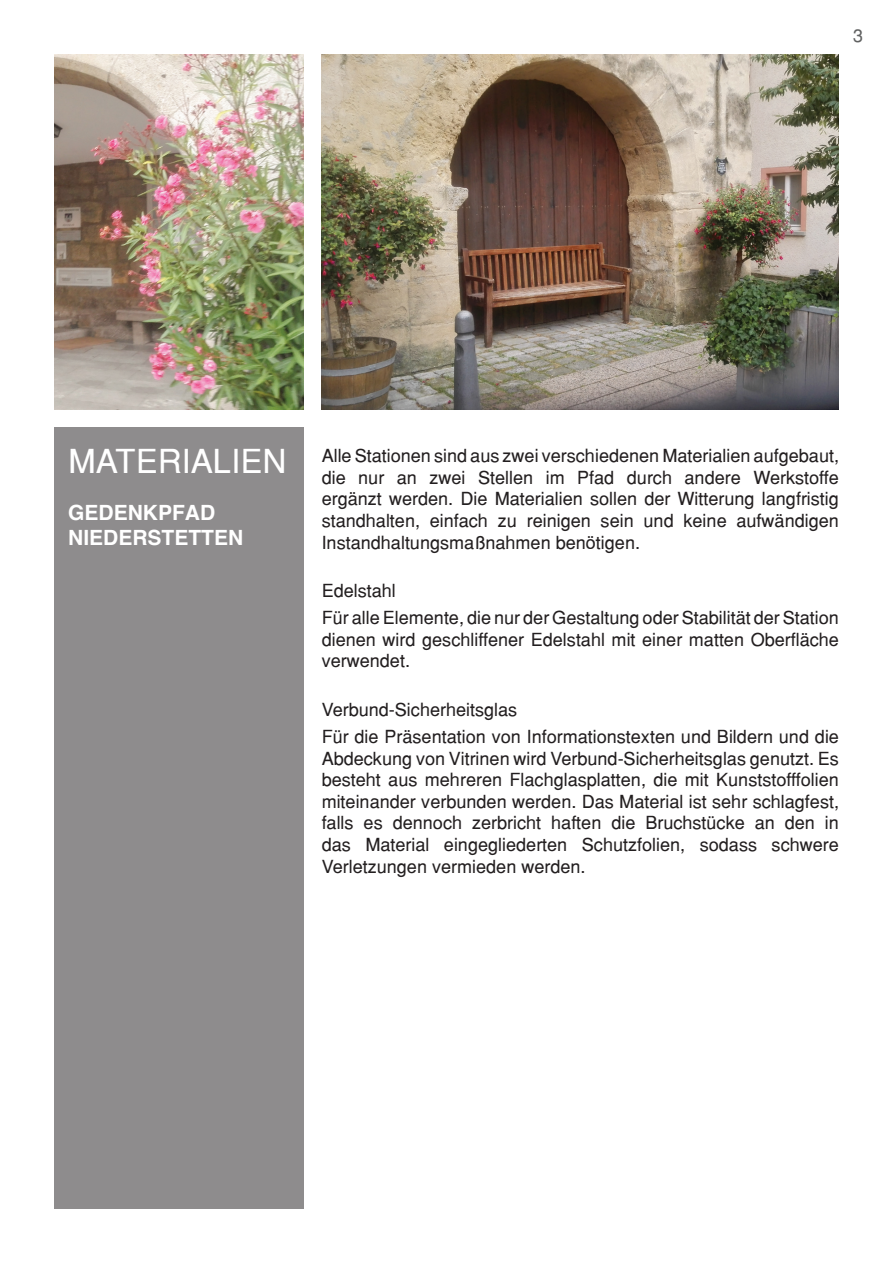
<style>
.page{position:relative;width:893px;height:1263px;background:#fff}
.page>*{position:absolute;margin:0;border:0;box-sizing:border-box;transform-origin:0 0}
.t1{font:33px "Helvetica";color:#fff}
.t2{font:700 21px/25.2px "Helvetica";color:#fff}
.t3{font:18px/21.6px "Helvetica";color:#231f20}
.t4{font:18px "Helvetica";color:#606161}
</style>
<div class="page">
<div style="left:54px;top:427px;width:250px;height:782px;background:#8e8c8d"></div>
<img style="left:54px;top:54px;width:250px;height:355px">
<img style="left:322px;top:54px;width:517px;height:355px">
<p class="t4" style="left:853px;top:24px;width:12px">3</p>
<h1 class="t1" style="left:68px;top:442px;width:163px">Materialien</h1>
<p class="t2" style="left:68px;top:500px;width:177px">GEDENKPFAD<br>NIEDERSTETTEN</p>
<p class="t3" style="left:322px;top:445px;width:519px;text-align:justify">Alle Stationen sind aus zwei verschiedenen Materialien aufgebaut, die nur an zwei Stellen im Pfad durch andere Werkstoffe ergänzt werden. Die Materialien sollen der Witterung langfristig standhalten, einfach zu reinigen sein und keine aufwändigen Instandhaltungsmaßnahmen benötigen.</p>
<p class="t3" style="left:322px;top:577px;width:519px;line-height:27px">Edelstahl<br>Für alle Elemente, die nur der Gestaltung oder Stabilität der Station</p>
<p class="t3" style="left:322px;top:628px;width:519px">dienen wird geschliffener Edelstahl mit einer matten Oberfläche verwendet.</p>
<p class="t3" style="left:322px;top:696px;width:519px;line-height:27px">Verbund-Sicherheitsglas<br>Für die Präsentation von Informationstexten und Bildern und die</p>
<p class="t3" style="left:322px;top:747px;width:519px;text-align:justify">Abdeckung von Vitrinen wird Verbund-Sicherheitsglas genutzt. Es besteht aus mehreren Flachglasplatten, die mit Kunststofffolien miteinander verbunden werden. Das Material ist sehr schlagfest, falls es dennoch zerbricht haften die Bruchstücke an den in das Material eingegliederten Schutzfolien, sodass schwere Verletzungen vermieden werden.</p>
</div>
